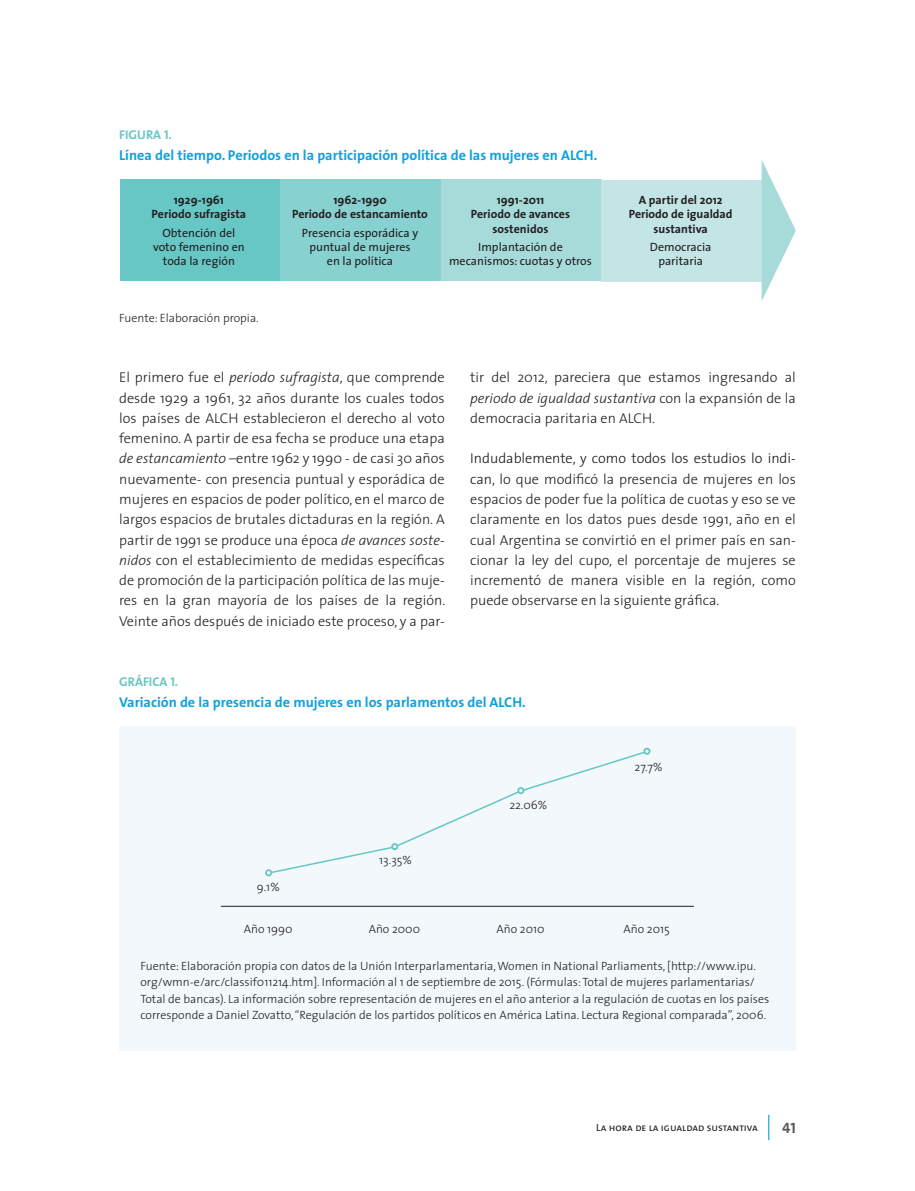
<style>
.page{position:relative;width:915px;height:1191px;background:#fff}
.page>*{position:absolute;margin:0;border:0;box-sizing:border-box;transform-origin:0 0}
.t1{font:15px "The Sans Bold Caps";color:#57585a}
.t2{font:300 14.25px/20.2px "The Sans";color:#231f20;text-align:justify}
.t3{font:700 14.25px "The Sans";color:#10a1dc}
.t4{font:12.75px "The Sans Bold Caps";color:#66c7c5}
.t5{font:300 12px/16.5px "The Sans";color:#231f20}
.t6{font:12px/14.2px "The Sans";color:#231f20;text-align:center}
.t7{font:700 12px/14.2px "The Sans";color:#231f20;text-align:center}
.t8{font:10.5px "The Sans Caps";color:#231f20}
.s1{font-style:italic}
.s2{color:#181717}
</style>
<div class="page">
<svg style="left:768px;top:1114px;width:1px;height:26px"></svg>
<div style="left:120px;top:180px;width:160px;height:101px;background:#66c7c5"></div>
<div style="left:280px;top:180px;width:160px;height:101px;background:#87d1d0"></div>
<div style="left:440px;top:180px;width:161px;height:101px;background:#a6dbda"></div>
<div style="left:601px;top:180px;width:160px;height:101px;background:#c3e5e5"></div>
<svg style="left:761px;top:160px;width:34px;height:141px"></svg>
<div style="left:119px;top:727px;width:676px;height:324px;background:#f2f8fc"></div>
<svg style="left:266px;top:752px;width:382px;height:123px"></svg>
<div style="left:265px;top:869px;width:7px;height:7px;border:2px solid #66c7c5;border-radius:50%"></div>
<div style="left:391px;top:843px;width:7px;height:7px;border:2px solid #66c7c5;border-radius:50%"></div>
<div style="left:517px;top:787px;width:7px;height:7px;border:2px solid #66c7c5;border-radius:50%"></div>
<div style="left:643px;top:747px;width:7px;height:7px;border:2px solid #66c7c5;border-radius:50%"></div>
<hr style="left:221px;top:906px;width:472px;height:1px;background:#231f20">
<p class="t4" style="left:119px;top:124px;width:54px">FIGURA 1.</p>
<p class="t3" style="left:119px;top:143px;width:479px">Línea del tiempo. Periodos en la participación política de las mujeres en ALCH.</p>
<p class="t7" style="left:152px;top:192px;width:96px">1929-1961<br>Periodo sufragista</p>
<p class="t6" style="left:153px;top:225px;width:93px">Obtención del voto femenino en toda la región</p>
<p class="t5" style="left:119px;top:309px;width:141px">Fuente: Elaboración propia.</p>
<p class="t7" style="left:292px;top:192px;width:137px">1962-1990<br>Periodo de estancamiento</p>
<p class="t6" style="left:302px;top:225px;width:118px">Presencia esporádica y puntual de mujeres en la política</p>
<p class="t7" style="left:470px;top:192px;width:101px">1991-2011<br>Periodo de avances sostenidos</p>
<p class="t6" style="left:449px;top:239px;width:144px">Implantación de mecanismos: cuotas y otros</p>
<p class="t7" style="left:628px;top:192px;width:105px">A partir del 2012<br>Periodo de igualdad sustantiva</p>
<p class="t6" style="left:649px;top:239px;width:63px">Democracia paritaria</p>
<p class="t2" style="left:119px;top:367px;width:327px">El primero fue el <span class="s1">periodo sufragista</span>, que comprende desde 1929 a 1961, 32 años durante los cuales todos los países de ALCH establecieron el derecho al voto femenino. A partir de esa fecha se produce una etapa <span class="s1">de estancamiento</span> –entre 1962 y 1990 - de casi 30 años nuevamente- con presencia puntual y esporádica de mujeres en espacios de poder político, en el marco de largos espacios de brutales dictaduras en la región. A partir de 1991 se produce una época <span class="s1">de avances soste&shy;nidos</span> con el establecimiento de medidas específicas de promoción de la participación política de las muje&shy;res en la gran mayoría de los países de la región.<br>Veinte años después de iniciado este proceso, y a par-</p>
<p class="t2" style="left:470px;top:367px;width:327px">tir del 2012, pareciera que estamos ingresando al <span class="s1">periodo de igualdad sustantiva</span> con la expansión de la democracia paritaria en ALCH.</p>
<p class="t2" style="left:470px;top:448px;width:327px"><span class="s2">Indudablemente, y como todos los estudios lo indi&shy;can, l</span>o que modificó la presencia de mujeres en los espacios de poder fue la política de cuotas y eso se ve claramente en los datos pues desde 1991, año en el cual Argentina se convirtió en el primer país en san&shy;cionar la ley del cupo, el porcentaje de mujeres se incrementó de manera visible en la región, como puede observarse en la siguiente gráfica.</p>
<p class="t4" style="left:119px;top:671px;width:61px">GRÁFICA 1.</p>
<p class="t3" style="left:119px;top:690px;width:408px">Variación de la presencia de mujeres en los parlamentos del ALCH.</p>
<p class="t5" style="left:257px;top:878px;width:24px">9.1%</p>
<p class="t5" style="left:379px;top:851px;width:34px">13.35%</p>
<p class="t5" style="left:509px;top:796px;width:39px">22.06%</p>
<p class="t5" style="left:634px;top:758px;width:30px">27.7%</p>
<p class="t5" style="left:244px;top:920px;width:50px">Año 1990</p>
<p class="t5" style="left:368px;top:920px;width:53px">Año 2000</p>
<p class="t5" style="left:496px;top:920px;width:49px">Año 2010</p>
<p class="t5" style="left:623px;top:920px;width:48px">Año 2015</p>
<p class="t5" style="left:140px;top:957px;width:630px">Fuente: Elaboración propia con datos de la Unión Interparlamentaria, Women in National Parliaments, [http://www.ipu. org/wmn-e/arc/classif011214.htm]. Información al 1 de septiembre de 2015. (Fórmulas: Total de mujeres parlamentarias/ Total de bancas). La información sobre representación de mujeres en el año anterior a la regulación de cuotas en los países corresponde a Daniel Zovatto, “Regulación de los partidos políticos en América Latina. Lectura Regional comparada”, 2006.</p>
<p class="t8" style="left:596px;top:1118px;width:163px">La hora de la igualdad sustantiva</p>
<p class="t1" style="left:781px;top:1115px;width:15px">41</p>
</div>
